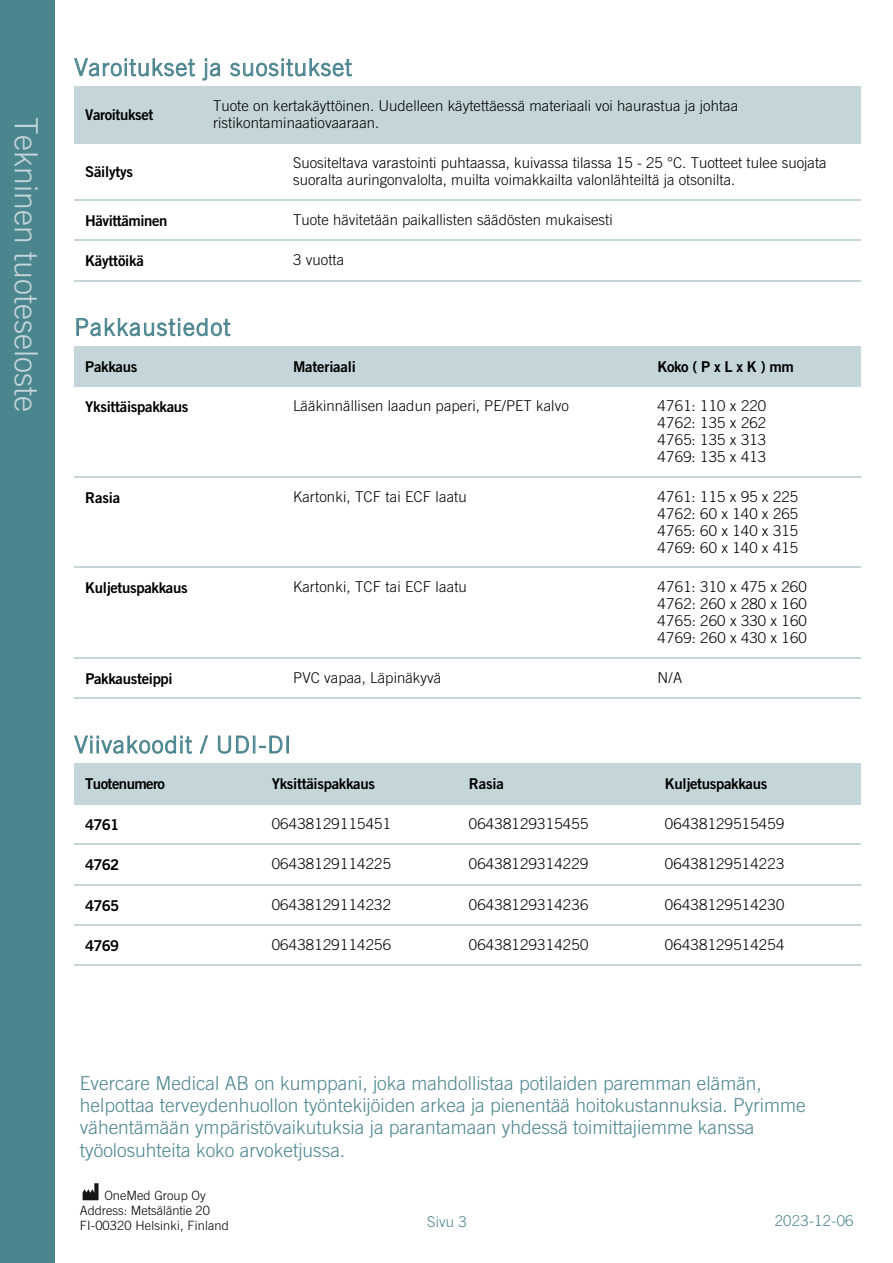
<style>
.page{position:relative;width:893px;height:1263px;background:#fff}
.page>*{position:absolute;margin:0;border:0;box-sizing:border-box;transform-origin:0 0}
.t1{font:31.95px "f 18 ttq 03 3 an da 2 fsiole 04 ei 0 f";color:#c4d6d9}
.t2{font:23.4px "f 18 ttq 03 3 an da 2 fsiole 04 ei 0 f";letter-spacing:.05em;color:#4c8590}
.t3{font:19.2px/22.4px "f 18 ttq 03 3 an da 2 fsiole 04 ei 0 f";color:#4c8590}
.t4{font:14.85px/17.1px "f 18 ttq 03 3 an da 2 fsiole 04 ei 0 f";letter-spacing:.005em;color:#000;text-align:justify}
.t5{font:14.85px "f 1 oplvww 19 md fdy 1 gzig 0 yk 7013 v";letter-spacing:-.02em;color:#000}
.t6{font:14.85px "f 18 ttq 03 3 an da 2 fsiole 04 ei 0 f";letter-spacing:.02em;color:#4c8590}
.t7{font:12.75px/14.9px "f 18 ttq 03 3 an da 2 fsiole 04 ei 0 f";color:#000}
</style>
<div class="page">
<div style="left:75px;top:86px;width:218px;height:57px;background:#c4d6d9"></div>
<div style="left:293px;top:86px;width:568px;height:57px;background:#c4d6d9"></div>
<hr style="left:293px;top:280px;width:568px;height:1px;background:#c4d6d9">
<hr style="left:75px;top:280px;width:218px;height:1px;background:#c4d6d9">
<hr style="left:293px;top:240px;width:568px;height:1px;background:#c4d6d9">
<hr style="left:75px;top:240px;width:218px;height:1px;background:#c4d6d9">
<hr style="left:293px;top:199px;width:568px;height:1px;background:#c4d6d9">
<hr style="left:75px;top:199px;width:218px;height:1px;background:#c4d6d9">
<hr style="left:293px;top:143px;width:568px;height:1px;background:#c4d6d9">
<hr style="left:75px;top:143px;width:218px;height:1px;background:#c4d6d9">
<div style="left:75px;top:346px;width:218px;height:40px;background:#c4d6d9"></div>
<div style="left:293px;top:346px;width:364px;height:40px;background:#c4d6d9"></div>
<div style="left:657px;top:346px;width:204px;height:40px;background:#c4d6d9"></div>
<hr style="left:657px;top:698px;width:204px;height:1px;background:#c4d6d9">
<hr style="left:293px;top:698px;width:364px;height:1px;background:#c4d6d9">
<hr style="left:75px;top:698px;width:218px;height:1px;background:#c4d6d9">
<hr style="left:657px;top:657px;width:204px;height:1px;background:#c4d6d9">
<hr style="left:293px;top:657px;width:364px;height:1px;background:#c4d6d9">
<hr style="left:75px;top:657px;width:218px;height:1px;background:#c4d6d9">
<hr style="left:657px;top:567px;width:204px;height:1px;background:#c4d6d9">
<hr style="left:293px;top:567px;width:364px;height:1px;background:#c4d6d9">
<hr style="left:75px;top:567px;width:218px;height:1px;background:#c4d6d9">
<hr style="left:657px;top:476px;width:204px;height:1px;background:#c4d6d9">
<hr style="left:293px;top:476px;width:364px;height:1px;background:#c4d6d9">
<hr style="left:75px;top:476px;width:218px;height:1px;background:#c4d6d9">
<hr style="left:657px;top:386px;width:204px;height:1px;background:#c4d6d9">
<hr style="left:293px;top:386px;width:364px;height:1px;background:#c4d6d9">
<hr style="left:75px;top:386px;width:218px;height:1px;background:#c4d6d9">
<div style="left:75px;top:764px;width:197px;height:39px;background:#c4d6d9"></div>
<div style="left:272px;top:764px;width:197px;height:39px;background:#c4d6d9"></div>
<div style="left:469px;top:764px;width:196px;height:39px;background:#c4d6d9"></div>
<div style="left:665px;top:764px;width:196px;height:39px;background:#c4d6d9"></div>
<hr style="left:665px;top:965px;width:196px;height:1px;background:#c4d6d9">
<hr style="left:469px;top:965px;width:196px;height:1px;background:#c4d6d9">
<hr style="left:272px;top:965px;width:197px;height:1px;background:#c4d6d9">
<hr style="left:75px;top:965px;width:197px;height:1px;background:#c4d6d9">
<hr style="left:665px;top:924px;width:196px;height:2px;background:#c4d6d9">
<hr style="left:469px;top:924px;width:196px;height:2px;background:#c4d6d9">
<hr style="left:272px;top:924px;width:197px;height:2px;background:#c4d6d9">
<hr style="left:75px;top:924px;width:197px;height:2px;background:#c4d6d9">
<hr style="left:665px;top:884px;width:196px;height:1px;background:#c4d6d9">
<hr style="left:469px;top:884px;width:196px;height:1px;background:#c4d6d9">
<hr style="left:272px;top:884px;width:197px;height:1px;background:#c4d6d9">
<hr style="left:75px;top:884px;width:197px;height:1px;background:#c4d6d9">
<hr style="left:665px;top:844px;width:196px;height:1px;background:#c4d6d9">
<hr style="left:469px;top:844px;width:196px;height:1px;background:#c4d6d9">
<hr style="left:272px;top:844px;width:197px;height:1px;background:#c4d6d9">
<hr style="left:75px;top:844px;width:197px;height:1px;background:#c4d6d9">
<hr style="left:665px;top:803px;width:196px;height:1px;background:#c4d6d9">
<hr style="left:469px;top:803px;width:196px;height:1px;background:#c4d6d9">
<hr style="left:272px;top:803px;width:197px;height:1px;background:#c4d6d9">
<hr style="left:75px;top:803px;width:197px;height:1px;background:#c4d6d9">
<svg style="left:74px;top:58px;width:121px;height:19px"></svg>
<svg style="left:202px;top:58px;width:18px;height:23px"></svg>
<svg style="left:230px;top:58px;width:122px;height:18px"></svg>
<svg style="left:76px;top:318px;width:154px;height:18px"></svg>
<svg style="left:74px;top:735px;width:118px;height:19px"></svg>
<svg style="left:199px;top:735px;width:9px;height:19px"></svg>
<svg style="left:218px;top:735px;width:65px;height:19px"></svg>
<div style="left:286px;top:736px;width:3px;height:17px;border:1px solid #4c8590"></div>
<div style="left:0;top:0;width:54px;height:1262px;background:#4b868f"></div>
<svg style="left:83px;top:1183px;width:16px;height:17px"></svg>
<h1 class="t1" style="left:45px;top:117px;width:297px;rotate:90deg">Tekninen tuoteseloste</h1>
<h2 class="t2" style="left:75px;top:53px;width:278px">Varoitukset ja suositukset</h2>
<p class="t5" style="left:85px;top:106px;width:70px">Varoitukset</p>
<p class="t4" style="left:213px;top:97px;width:526px">Tuote on kertakäyttöinen. Uudelleen käytettäessä materiaali voi haurastua ja johtaa ristikontaminaatiovaaraan.</p>
<p class="t5" style="left:85px;top:162px;width:49px">Säilytys</p>
<p class="t4" style="left:293px;top:154px;width:535px">Suositeltava varastointi puhtaassa, kuivassa tilassa 15 - 25 °C. Tuotteet tulee suojata suoralta auringonvalolta, muilta voimakkailta valonlähteiltä ja otsonilta.</p>
<p class="t5" style="left:85px;top:211px;width:84px">Hävittäminen</p>
<p class="t4" style="left:293px;top:211px;width:321px">Tuote hävitetään paikallisten säädösten mukaisesti</p>
<p class="t5" style="left:85px;top:252px;width:60px">Käyttöikä</p>
<p class="t4" style="left:293px;top:251px;width:53px">3 vuotta</p>
<h2 class="t2" style="left:75px;top:313px;width:157px">Pakkaustiedot</h2>
<p class="t5" style="left:85px;top:357px;width:54px">Pakkaus</p>
<p class="t5" style="left:293px;top:357px;width:64px">Materiaali</p>
<p class="t5" style="left:657px;top:357px;width:138px">Koko ( P x L x K ) mm</p>
<p class="t5" style="left:85px;top:398px;width:105px">Yksittäispakkaus</p>
<p class="t4" style="left:293px;top:397px;width:277px">Lääkinnällisen laadun paperi, PE/PET kalvo</p>
<p class="t4" style="left:657px;top:397px;width:110px">4761: 110 x 220<br>4762: 135 x 262<br>4765: 135 x 313<br>4769: 135 x 413</p>
<p class="t5" style="left:85px;top:488px;width:37px">Rasia</p>
<p class="t4" style="left:293px;top:488px;width:175px">Kartonki, TCF tai ECF laatu</p>
<p class="t4" style="left:657px;top:488px;width:142px">4761: 115 x 95 x 225<br>4762: 60 x 140 x 265<br>4765: 60 x 140 x 315<br>4769: 60 x 140 x 415</p>
<p class="t5" style="left:85px;top:579px;width:104px">Kuljetuspakkaus</p>
<p class="t4" style="left:293px;top:578px;width:175px">Kartonki, TCF tai ECF laatu</p>
<p class="t4" style="left:657px;top:578px;width:151px">4761: 310 x 475 x 260<br>4762: 260 x 280 x 160<br>4765: 260 x 330 x 160<br>4769: 260 x 430 x 160</p>
<p class="t5" style="left:85px;top:669px;width:89px">Pakkausteippi</p>
<p class="t4" style="left:293px;top:669px;width:150px">PVC vapaa, Läpinäkyvä</p>
<p class="t4" style="left:657px;top:669px;width:26px">N/A</p>
<h2 class="t2" style="left:75px;top:731px;width:218px">Viivakoodit / UDI-DI</h2>
<p class="t5" style="left:85px;top:775px;width:81px">Tuotenumero</p>
<p class="t5" style="left:272px;top:775px;width:105px">Yksittäispakkaus</p>
<p class="t5" style="left:469px;top:775px;width:37px">Rasia</p>
<p class="t5" style="left:665px;top:775px;width:104px">Kuljetuspakkaus</p>
<p class="t5" style="left:85px;top:815px;width:36px">4761</p>
<p class="t4" style="left:272px;top:815px;width:121px">06438129115451</p>
<p class="t4" style="left:469px;top:815px;width:121px">06438129315455</p>
<p class="t4" style="left:665px;top:815px;width:121px">06438129515459</p>
<p class="t5" style="left:85px;top:856px;width:36px">4762</p>
<p class="t4" style="left:272px;top:855px;width:121px">06438129114225</p>
<p class="t4" style="left:469px;top:855px;width:121px">06438129314229</p>
<p class="t4" style="left:665px;top:855px;width:121px">06438129514223</p>
<p class="t5" style="left:85px;top:896px;width:36px">4765</p>
<p class="t4" style="left:272px;top:896px;width:121px">06438129114232</p>
<p class="t4" style="left:469px;top:896px;width:121px">06438129314236</p>
<p class="t4" style="left:665px;top:896px;width:121px">06438129514230</p>
<p class="t5" style="left:85px;top:937px;width:36px">4769</p>
<p class="t4" style="left:272px;top:936px;width:121px">06438129114256</p>
<p class="t4" style="left:469px;top:936px;width:121px">06438129314250</p>
<p class="t4" style="left:665px;top:936px;width:121px">06438129514254</p>
<p class="t3" style="left:80px;top:1071px;width:727px">Evercare Medical AB on kumppani, joka mahdollistaa potilaiden paremman elämän, helpottaa terveydenhuollon työntekijöiden arkea ja pienentää hoitokustannuksia. Pyrimme vähentämään ympäristövaikutuksia ja parantamaan yhdessä toimittajiemme kanssa työolosuhteita koko arvoketjussa.</p>
<p class="t7" style="left:80px;top:1188px;width:151px;text-indent:25px">OneMed Group Oy<br>Address: Metsäläntie 20<br>FI-00320 Helsinki, Finland</p>
<p class="t6" style="left:774px;top:1212px;width:80px">2023-12-06</p>
<p class="t6" style="left:427px;top:1213px;width:41px">Sivu 3</p>
</div>
